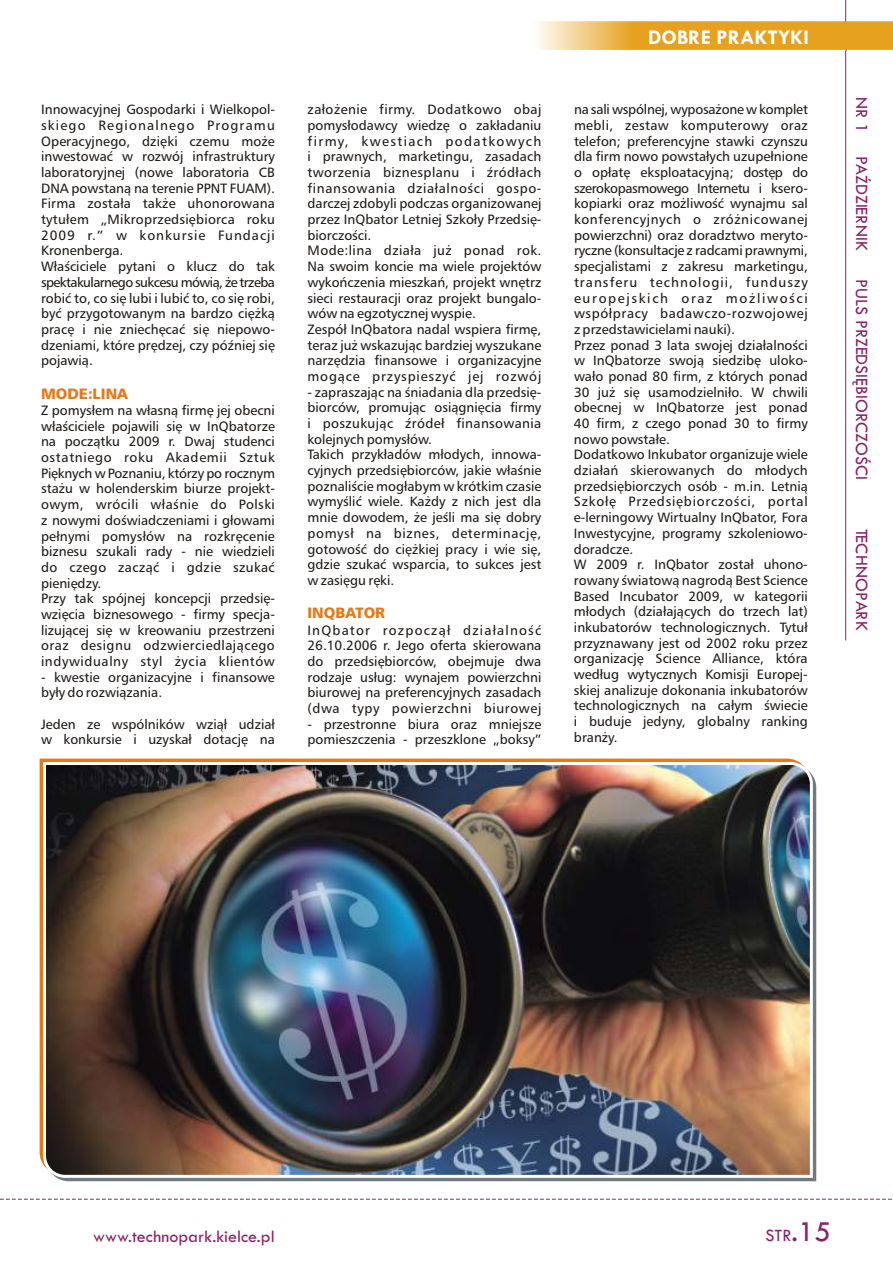
<style>
.page{position:relative;width:893px;height:1263px;background:#fff}
.page>*{position:absolute;margin:0;border:0;box-sizing:border-box;transform-origin:0 0}
.t1{font:500 21px "Tw Cen";color:#fff}
.t2{font:500 18px "Tw Cen";color:#8a2166}
.t3{font:15px "Humanist 777 Blk AT";color:#e87817}
.t4{font:13.5px/15.8px "Humanist 777 AT";color:#1f1a17}
.s1{font-size:30px}
</style>
<div class="page">
<hr style="left:845px;top:0;width:1px;height:640px;background:#8a2166">
<svg style="left:0;top:1199px;width:892px;height:1px"></svg>
<img style="left:537px;top:21px;width:356px;height:30px">
<img style="left:42px;top:760px;width:772px;height:419px">
<p class="t4" style="left:41px;top:103px;width:235px">Innowacyjnej Gospodarki i Wielkopol&shy;skiego Regionalnego Programu Operacyjnego, dzięki czemu może inwestować w rozwój infrastruktury laboratoryjnej (nowe laboratoria CB DNA powstaną na terenie PPNT FUAM).<br>Firma została także uhonorowana tytułem „Mikroprzedsiębiorca roku 2009 r.” w konkursie Fundacji Kronenberga.<br>Właściciele pytani o klucz do tak spektakularnego sukcesu mówią, że trzeba robić to, co się lubi i lubić to, co się robi, być przygotowanym na bardzo ciężką pracę i nie zniechęcać się niepowo&shy;dzeniami, które prędzej, czy później się pojawią.</p>
<p class="t4" style="left:41px;top:404px;width:235px">Z pomysłem na własną firmę jej obecni właściciele pojawili się w InQbatorze na początku 2009 r. Dwaj studenci ostatniego roku Akademii Sztuk Pięknych w Poznaniu, którzy po rocznym stażu w holenderskim biurze projekt&shy;owym, wrócili właśnie do Polski z nowymi doświadczeniami i głowami pełnymi pomysłów na rozkręcenie biznesu szukali rady - nie wiedzieli do czego zacząć i gdzie szukać pieniędzy.<br>Przy tak spójnej koncepcji przedsię&shy;wzięcia biznesowego - firmy specja&shy;lizującej się w kreowaniu przestrzeni oraz designu odzwierciedlającego indywidualny styl życia klientów</p>
<p class="t4" style="left:41px;top:670px;width:235px">- kwestie organizacyjne i finansowe były do rozwiązania.</p>
<p class="t4" style="left:41px;top:717px;width:235px">Jeden ze wspólników wziął udział w konkursie i uzyskał dotację na</p>
<p class="t3" style="left:41px;top:387px;width:88px">MODE:LINA</p>
<p class="t4" style="left:308px;top:103px;width:235px">założenie firmy. Dodatkowo obaj pomysłodawcy wiedzę o zakładaniu firmy, kwestiach podatkowych i prawnych, marketingu, zasadach tworzenia biznesplanu i źródłach finansowania działalności gospo&shy;darczej zdobyli podczas organizowanej przez InQbator Letniej Szkoły Przedsię&shy;biorczości.<br>Mode:lina działa już ponad rok.<br>Na swoim koncie ma wiele projektów wykończenia mieszkań, projekt wnętrz sieci restauracji oraz projekt bungalo&shy;wów na egzotycznej wyspie.<br>Zespół InQbatora nadal wspiera firmę, teraz już wskazując bardziej wyszukane narzędzia finansowe i organizacyjne mogące przyspieszyć jej rozwój</p>
<p class="t4" style="left:307px;top:385px;width:235px">- zapraszając na śniadania dla przedsię&shy;biorców, promując osiągnięcia firmy i poszukując źródeł finansowania kolejnych pomysłów.<br>Takich przykładów młodych, innowa&shy;cyjnych przedsiębiorców, jakie właśnie poznaliście mogłabym w krótkim czasie wymyślić wiele. Każdy z nich jest dla mnie dowodem, że jeśli ma się dobry pomysł na biznes, determinację, gotowość do ciężkiej pracy i wie się, gdzie szukać wsparcia, to sukces jest w zasięgu ręki.</p>
<p class="t4" style="left:307px;top:623px;width:235px;text-align:justify">InQbator rozpoczął działalność 26.10.2006 r. Jego oferta skierowana do przedsiębiorców, obejmuje dwa rodzaje usług: wynajem powierzchni biurowej na preferencyjnych zasadach (dwa typy powierzchni biurowej</p>
<p class="t4" style="left:307px;top:717px;width:235px">- przestronne biura oraz mniejsze pomieszczenia - przeszklone „boksy”</p>
<p class="t3" style="left:307px;top:607px;width:79px">INQBATOR</p>
<p class="t1" style="left:648px;top:30px;width:162px">DOBRE PRAKTYKI</p>
<p class="t4" style="left:574px;top:103px;width:235px">na sali wspólnej, wyposażone w komplet mebli, zestaw komputerowy oraz telefon; preferencyjne stawki czynszu dla firm nowo powstałych uzupełnione o opłatę eksploatacyjną; dostęp do szerokopasmowego Internetu i ksero&shy;kopiarki oraz możliwość wynajmu sal konferencyjnych o zróżnicowanej powierzchni) oraz doradztwo meryto&shy;ryczne (konsultacje z radcami prawnymi, specjalistami z zakresu marketingu, transferu technologii, funduszy europejskich oraz możliwości współpracy badawczo-rozwojowej z przedstawicielami nauki).<br>Przez ponad 3 lata swojej działalności w InQbatorze swoją siedzibę uloko&shy;wało ponad 80 firm, z których ponad 30 już się usamodzielniło. W chwili obecnej w InQbatorze jest ponad 40 firm, z czego ponad 30 to firmy nowo powstałe.<br>Dodatkowo Inkubator organizuje wiele działań skierowanych do młodych przedsiębiorczych osób - m.in. Letnią Szkołę Przedsiębiorczości, portal e-lerningowy Wirtualny InQbator, Fora Inwestycyjne, programy szkoleniowo&shy;doradcze.<br>W 2009 r. InQbator został uhono&shy;rowany światową nagrodą Best Science Based Incubator 2009, w kategorii młodych (działających do trzech lat) inkubatorów technologicznych. Tytuł przyznawany jest od 2002 roku przez organizację Science Alliance, która według wytycznych Komisji Europej&shy;skiej analizuje dokonania inkubatorów technologicznych na całym świecie i buduje jedyny, globalny ranking branży.</p>
<p class="t2" style="left:869px;top:97px;width:37px;rotate:90deg">NR 1</p>
<p class="t2" style="left:869px;top:156px;width:96px;rotate:90deg">PAŹDZIERNIK</p>
<p class="t2" style="left:869px;top:279px;width:202px;rotate:90deg">PULS PRZEDSIĘBIORCZOŚCI</p>
<p class="t2" style="left:869px;top:529px;width:103px;rotate:90deg">TECHNOPARK</p>
<p class="t2" style="left:93px;top:1229px;width:183px">www.technopark.kielce.pl</p>
<p class="t2" style="left:765px;top:1229px;width:67px">STR<span class="s1">.15</span></p>
</div>
